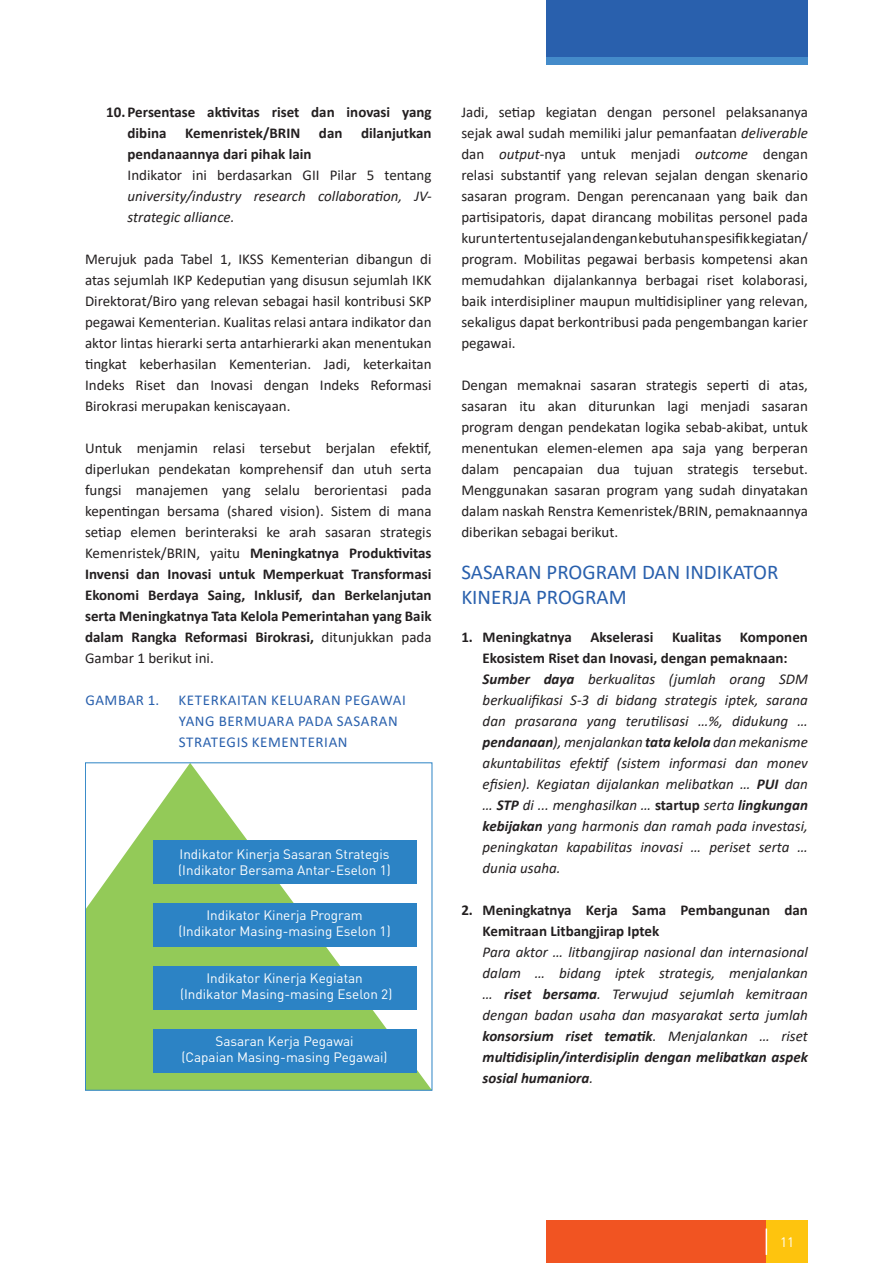
<style>
.page{position:relative;width:893px;height:1263px;background:#fff}
.page>*{position:absolute;margin:0;border:0;box-sizing:border-box;transform-origin:0 0}
.t1{font:21px/25.2px "Calibri";color:#2960ad}
.t2{font:15px/21px "Calibri";color:#231f20;text-align:justify}
.t3{font:italic 15px/21px "Calibri";color:#231f20}
.t4{font:700 15px/21px "Calibri";color:#231f20;text-align:justify}
.t5{font:15px/21px "Calibri";letter-spacing:.04em;color:#2960ad}
.t6{font:13.5px/16.2px "DIN Pro";color:#fff;text-align:center}
.s1{font-weight:700}
.s2{font-style:italic}
.s3{font-weight:700;font-style:normal}
</style>
<div class="page">
<svg style="left:87px;top:764px;width:343px;height:325px;fill:#93ca58"></svg>
<div style="left:85px;top:762px;width:347px;height:329px;border:1px solid #2c83c5"></div>
<div style="left:153px;top:840px;width:264px;height:44px;background:#2c83c5"></div>
<div style="left:153px;top:903px;width:264px;height:44px;background:#2c83c5"></div>
<div style="left:153px;top:966px;width:264px;height:44px;background:#2c83c5"></div>
<div style="left:153px;top:1029px;width:264px;height:44px;background:#2c83c5"></div>
<div style="left:546px;top:0;width:262px;height:57px;background:#2960ad"></div>
<div style="left:546px;top:57px;width:262px;height:8px;background:#448bca"></div>
<div style="left:546px;top:1220px;width:220px;height:43px;background:#f15422"></div>
<div style="left:766px;top:1220px;width:42px;height:43px;background:#fec40e"></div>
<svg style="left:766px;top:1228px;width:1px;height:27px"></svg>
<p class="t4" style="left:128px;top:101px;width:306px;text-indent:-21px">10. Persentase aktivitas riset dan inovasi yang dibina Kemenristek/BRIN dan dilanjutkan pendanaannya dari pihak lain</p>
<p class="t2" style="left:128px;top:164px;width:306px">Indikator ini berdasarkan GII Pilar 5 tentang</p>
<p class="t3" style="left:128px;top:185px;width:306px">university/industry research collaboration, JV&shy;strategic alliance.</p>
<p class="t2" style="left:85px;top:248px;width:348px">Merujuk pada Tabel 1, IKSS Kementerian dibangun di atas sejumlah IKP Kedeputian yang disusun sejumlah IKK Direktorat/Biro yang relevan sebagai hasil kontribusi SKP pegawai Kementerian. Kualitas relasi antara indikator dan aktor lintas hierarki serta antarhierarki akan menentukan tingkat keberhasilan Kementerian. Jadi, keterkaitan Indeks Riset dan Inovasi dengan Indeks Reformasi Birokrasi merupakan keniscayaan.</p>
<p class="t2" style="left:85px;top:437px;width:348px">Untuk menjamin relasi tersebut berjalan efektif, diperlukan pendekatan komprehensif dan utuh serta fungsi manajemen yang selalu berorientasi pada kepentingan bersama (shared vision). Sistem di mana setiap elemen berinteraksi ke arah sasaran strategis Kemenristek/BRIN, yaitu <span class="s1">Meningkatnya Produktivitas Invensi dan Inovasi untuk Memperkuat Transformasi Ekonomi Berdaya Saing, Inklusif, dan Berkelanjutan serta Meningkatnya Tata Kelola Pemerintahan yang Baik dalam Rangka Reformasi Birokrasi,</span> ditunjukkan pada Gambar 1 berikut ini.</p>
<p class="t5" style="left:85px;top:689px;width:75px">GAMBAR 1.</p>
<p class="t5" style="left:179px;top:689px;width:229px">KETERKAITAN KELUARAN PEGAWAI<br>YANG BERMUARA PADA SASARAN<br>STRATEGIS KEMENTERIAN</p>
<p class="t6" style="left:178px;top:845px;width:214px;text-align:left">Indikator Kinerja Sasaran Strategis (Indikator Bersama Antar-Eselon 1)</p>
<p class="t6" style="left:178px;top:906px;width:214px">Indikator Kinerja Program (Indikator Masing-masing Eselon 1)</p>
<p class="t6" style="left:180px;top:969px;width:214px">Indikator Kinerja Kegiatan (Indikator Masing-masing Eselon 2)</p>
<p class="t6" style="left:181px;top:1032px;width:208px">Sasaran Kerja Pegawai<br>(Capaian Masing-masing Pegawai)</p>
<p class="t2" style="left:461px;top:101px;width:348px">Jadi, setiap kegiatan dengan personel pelaksananya sejak awal sudah memiliki jalur pemanfaatan <span class="s2">deliverable </span>dan <span class="s2">output</span>-nya untuk menjadi <span class="s2">outcome</span> dengan relasi substantif yang relevan sejalan dengan skenario sasaran program. Dengan perencanaan yang baik dan partisipatoris, dapat dirancang mobilitas personel pada kurun tertentu sejalan dengan kebutuhan spesifik kegiatan/ program. Mobilitas pegawai berbasis kompetensi akan memudahkan dijalankannya berbagai riset kolaborasi, baik interdisipliner maupun multidisipliner yang relevan, sekaligus dapat berkontribusi pada pengembangan karier pegawai.</p>
<p class="t2" style="left:461px;top:374px;width:348px">Dengan memaknai sasaran strategis seperti di atas, sasaran itu akan diturunkan lagi menjadi sasaran program dengan pendekatan logika sebab-akibat, untuk menentukan elemen-elemen apa saja yang berperan dalam pencapaian dua tujuan strategis tersebut.<br>Menggunakan sasaran program yang sudah dinyatakan dalam naskah Renstra Kemenristek/BRIN, pemaknaannya diberikan sebagai berikut.</p>
<h1 class="t1" style="left:461px;top:559px;width:319px">SASARAN PROGRAM DAN INDIKATOR<br>KINERJA PROGRAM</h1>
<p class="t3" style="left:483px;top:626px;width:327px;text-indent:-21px"><span class="s3">1. Meningkatnya Akselerasi Kualitas Komponen Ekosistem Riset dan Inovasi, dengan pemaknaan:<br></span><span class="s1">Sumber daya</span> berkualitas (jumlah orang SDM berkualifikasi S-3 di bidang strategis iptek, sarana dan prasarana yang terutilisasi …%, didukung … <span class="s1">pendanaan</span>), menjalankan <span class="s1">tata kelola</span> dan mekanisme akuntabilitas efektif (sistem informasi dan monev efisien). Kegiatan dijalankan melibatkan … <span class="s1">PUI</span> dan … <span class="s1">STP</span> di ... menghasilkan … <span class="s3">startup</span> serta <span class="s1">lingkungan kebijakan</span> yang harmonis dan ramah pada investasi, peningkatan kapabilitas inovasi … periset serta … dunia usaha.</p>
<p class="t4" style="left:483px;top:899px;width:327px;text-indent:-21px">2. Meningkatnya Kerja Sama Pembangunan dan<br>Kemitraan Litbangjirap Iptek</p>
<p class="t3" style="left:483px;top:941px;width:327px;text-align:justify">Para aktor … litbangjirap nasional dan internasional dalam … bidang iptek strategis, menjalankan … <span class="s1">riset bersama</span>. Terwujud sejumlah kemitraan dengan badan usaha dan masyarakat serta jumlah <span class="s1">konsorsium riset tematik</span>. Menjalankan … riset <span class="s1">multidisiplin/interdisiplin dengan melibatkan aspek sosial humaniora</span>.</p>
<p class="t6" style="left:780px;top:1233px;width:16px">11</p>
</div>
